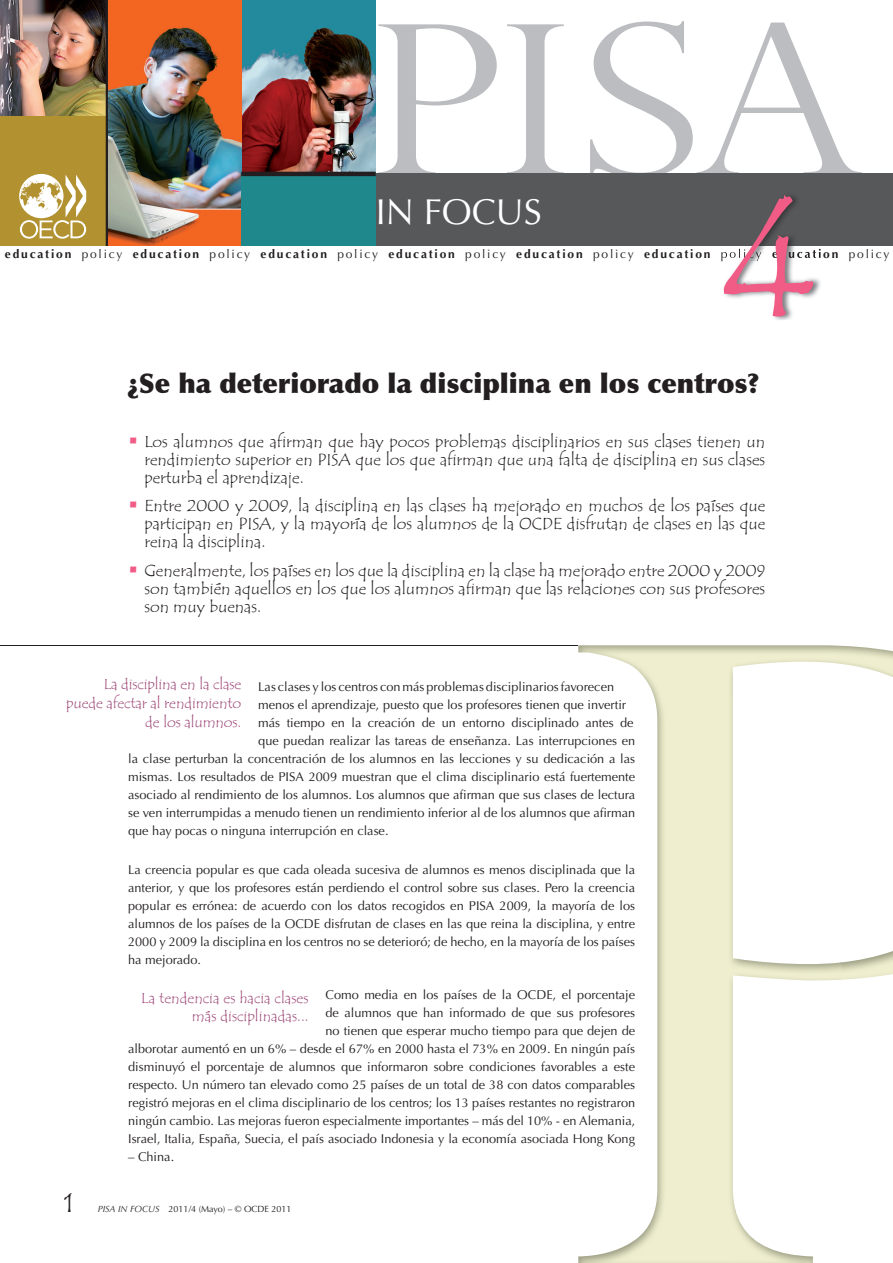
<style>
.page{position:relative;width:893px;height:1263px;background:#fff}
.page>*{position:absolute;margin:0;border:0;box-sizing:border-box;transform-origin:0 0}
.t1{font:300 207.9px "Perpetua Titling";color:#bcbdc0;scale:1.2 1}
.t2{font:172.5px "Tempus Sans ITC";color:#f05c86}
.t3{font:36px "Optima LT Std";color:#fff}
.t4{font:900 27px "Optima LT Std";color:#231f20}
.t5{font:27px "Tempus Sans ITC";color:#231f20}
.t6{font:16.5px/18px "Tempus Sans ITC";color:#231f20;text-align:justify}
.t7{font:15px/18.8px "Tempus Sans ITC";letter-spacing:-.01em;color:#9f4979;text-align:right}
.t8{font:12.75px/18px "Optima LT Std";color:#231f20;text-align:justify}
.t9{font:700 12px "Optima LT Std";letter-spacing:.15em;color:#231f20}
.t10{font:9px "Optima LT Std";color:#231f20}
.s1{font-weight:400}
.s2{font-family:"ITC Eras Std";font-weight:500;font-size:19.5px;color:#f05c86}
.s3{font-style:italic}
</style>
<div class="page">
<img style="left:578px;top:645px;width:315px;height:51px">
<img style="left:630px;top:696px;width:105px;height:567px">
<img style="left:841px;top:951px;width:52px;height:29px">
<img style="left:735px;top:958px;width:106px;height:22px">
<img style="left:735px;top:1209px;width:53px;height:54px">
<img style="left:578px;top:1243px;width:53px;height:20px">
<img style="left:788px;top:1254px;width:25px;height:9px">
<div style="left:376px;top:174px;width:517px;height:72px;background:#57585a"></div>
<img style="left:108px;top:0;width:268px;height:246px">
<img style="left:0;top:0;width:106px;height:116px">
<div style="left:0;top:116px;width:107px;height:130px;background:#b29130"></div>
<div style="left:241px;top:174px;width:135px;height:72px;background:#1f888d"></div>
<svg style="left:19px;top:174px;width:67px;height:65px"></svg>
<hr style="left:241px;top:172px;width:135px;height:4px;background:#231f20">
<hr style="left:106px;top:0;width:2px;height:246px;background:#231f20">
<hr style="left:0;top:645px;width:578px;height:1px;background:#231f20">
<img style="left:724px;top:196px;width:96px;height:124px">
<img style="left:723px;top:249px;width:40px;height:12px">
<img style="left:772px;top:249px;width:49px;height:9px">
<h1 class="t1" style="left:369px;top:-26px;width:415px">PISA</h1>
<h2 class="t2" style="left:720px;top:149px;width:100px">4</h2>
<h3 class="t3" style="left:376px;top:191px;width:168px">IN FOCUS</h3>
<p class="t9" style="left:5px;top:247px;width:886px">education <span class="s1">policy</span> education <span class="s1">policy</span> education <span class="s1">policy</span> education <span class="s1">policy</span> education <span class="s1">policy</span> education <span class="s1">policy</span> education <span class="s1">policy</span></p>
<h3 class="t4" style="left:127px;top:367px;width:633px">¿Se ha deteriorado la disciplina en los centros?</h3>
<p class="t6" style="left:144px;top:432px;width:622px;text-indent:-17px"><span class="s2">•</span> Los alumnos que afirman que hay pocos problemas disciplinarios en sus clases tienen un rendimiento superior en PISA que los que afirman que una falta de disciplina en sus clases perturba el aprendizaje.</p>
<p class="t6" style="left:144px;top:497px;width:622px;text-indent:-17px"><span class="s2">•</span> Entre 2000 y 2009, la disciplina en las clases ha mejorado en muchos de los países que participan en PISA, y la mayoría de los alumnos de la OCDE disfrutan de clases en las que reina la disciplina.</p>
<p class="t6" style="left:144px;top:562px;width:622px;text-indent:-17px"><span class="s2">•</span> Generalmente, los países en los que la disciplina en la clase ha mejorado entre 2000 y 2009 son también aquellos en los que los alumnos afirman que las relaciones con sus profesores son muy buenas.</p>
<p class="t7" style="left:66px;top:675px;width:177px">La disciplina en la clase puede afectar al rendimiento de los alumnos.</p>
<p class="t8" style="left:258px;top:678px;width:357px">Las clases y los centros con más problemas disciplinarios favorecen</p>
<p class="t8" style="left:258px;top:696px;width:369px">menos el aprendizaje, puesto que los profesores tienen que invertir</p>
<p class="t8" style="left:258px;top:714px;width:377px">más tiempo en la creación de un entorno disciplinado antes de</p>
<p class="t8" style="left:258px;top:732px;width:378px">que puedan realizar las tareas de enseñanza. Las interrupciones en</p>
<p class="t8" style="left:128px;top:750px;width:508px">la clase perturban la concentración de los alumnos en las lecciones y su dedicación a las</p>
<p class="t8" style="left:128px;top:768px;width:509px">mismas. Los resultados de PISA 2009 muestran que el clima disciplinario está fuertemente</p>
<p class="t8" style="left:128px;top:786px;width:509px">asociado al rendimiento de los alumnos. Los alumnos que afirman que sus clases de lectura</p>
<p class="t8" style="left:128px;top:804px;width:509px">se ven interrumpidas a menudo tienen un rendimiento inferior al de los alumnos que afirman</p>
<p class="t8" style="left:128px;top:822px;width:262px">que hay pocas o ninguna interrupción en clase.</p>
<p class="t8" style="left:128px;top:861px;width:509px">La creencia popular es que cada oleada sucesiva de alumnos es menos disciplinada que la anterior, y que los profesores están perdiendo el control sobre sus clases. Pero la creencia popular es errónea: de acuerdo con los datos recogidos en PISA 2009, la mayoría de los alumnos de los países de la OCDE disfrutan de clases en las que reina la disciplina, y entre 2000 y 2009 la disciplina en los centros no se deterioró; de hecho, en la mayoría de los países ha mejorado.</p>
<p class="t8" style="left:128px;top:986px;width:509px;text-align:right">Como media en los países de la OCDE, el porcentaje<br>de alumnos que han informado de que sus profesores<br>no tienen que esperar mucho tiempo para que dejen de<br>alborotar aumentó en un 6% – desde el 67% en 2000 hasta el 73% en 2009. En ningún país disminuyó el porcentaje de alumnos que informaron sobre condiciones favorables a este respecto. Un número tan elevado como 25 países de un total de 38 con datos comparables registró mejoras en el clima disciplinario de los centros; los 13 países restantes no registraron ningún cambio. Las mejoras fueron especialmente importantes – más del 10% - en Alemania, Israel, Italia, España, Suecia, el país asociado Indonesia y la economía asociada Hong Kong</p>
<p class="t8" style="left:128px;top:1148px;width:48px">– China.</p>
<p class="t7" style="left:141px;top:988px;width:169px">La tendencia es hacia clases más disciplinadas...</p>
<h3 class="t5" style="left:64px;top:1186px;width:12px">1</h3>
<p class="t10" style="left:98px;top:1204px;width:195px"><span class="s3">PISA IN FOCUS</span> 2011/4 (Mayo) – © OCDE 2011</p>
</div>
